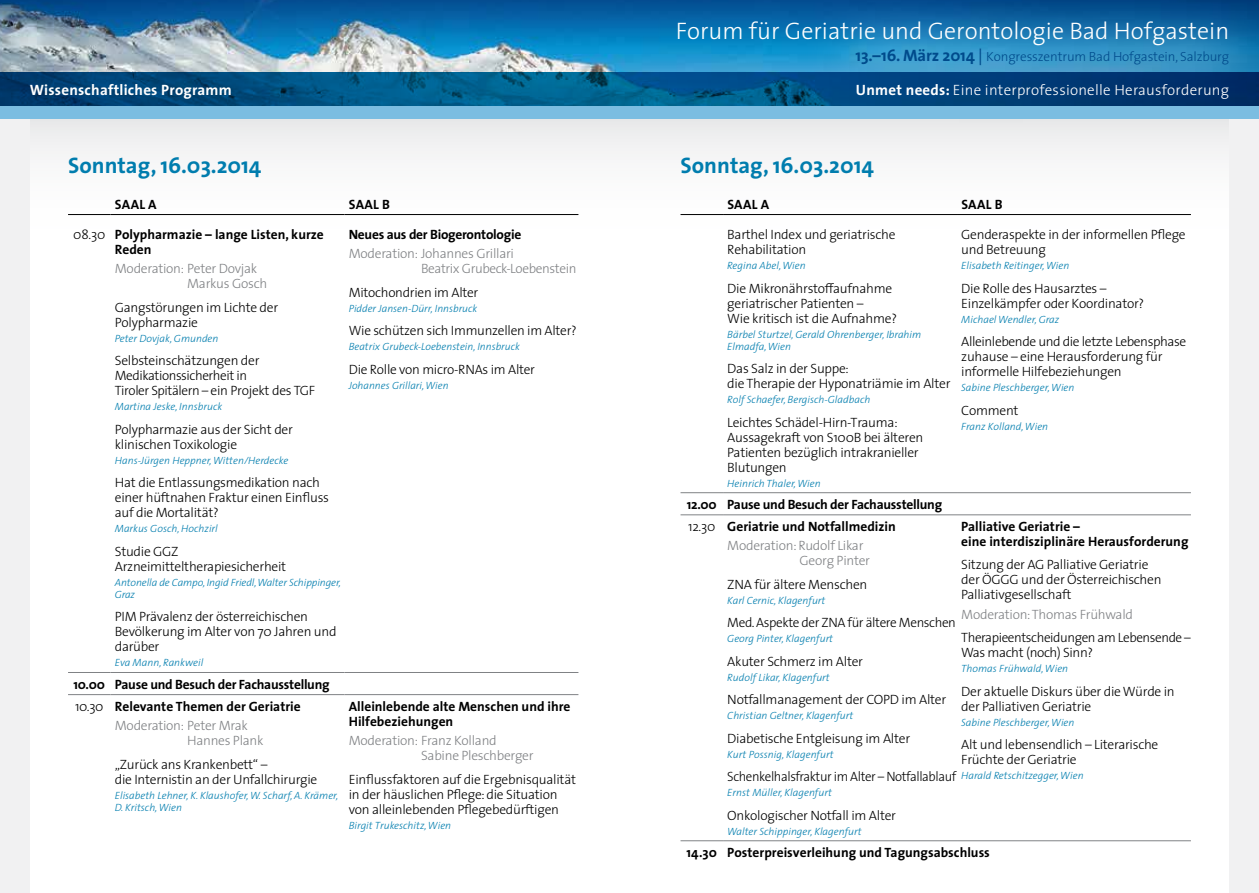
<style>
.page{position:relative;width:1259px;height:893px;background:#fff}
.page>*{position:absolute;margin:0;border:0;box-sizing:border-box;transform-origin:0 0}
.t1{font:300 24px "The Sans";color:#fff}
.t2{font:700 22.5px "The Sans";color:#007dae}
.t3{font:300 15px "The Sans";letter-spacing:.015em;color:#fff}
.t4{font:700 15px "The Sans";letter-spacing:.015em;color:#fff}
.t5{font:300 13.5px/15px "The Sans";letter-spacing:-.02em;color:#000}
.t6{font:300 13.5px/15px "The Sans";letter-spacing:-.02em;color:#808285}
.t7{font:700 13.5px/15px "The Sans";color:#000}
.t8{font:700 13.5px/22.2px "The Sans";letter-spacing:-.02em;color:#000}
.t9{font:300 13.5px "The Sans";letter-spacing:-.02em;color:#000;scale:.96 1}
.t10{font:300 13.2px "The Sans";letter-spacing:-.01em;color:#004b8c}
.t11{font:italic 300 10.5px/12px "The Sans";color:#007dae}
.s1{font-weight:300}
.s2{font-weight:700}
.s3{font-weight:700;font-size:16.5px}
.s4{font-weight:400;font-size:16.5px}
</style>
<div class="page">
<div style="left:0;top:119px;width:1259px;height:183px;background:linear-gradient(to bottom,#f0f0f1,#fff)"></div>
<img style="left:0;top:47px;width:799px;height:25px">
<div style="left:799px;top:0;width:460px;height:123px;background:#7bbde1;opacity:.85"></div>
<svg style="left:0;top:72px;width:1259px;height:34px;background:#004a7e"></svg>
<svg style="left:0;top:0;width:1259px;height:47px;background:#1b6fa8"></svg>
<div style="left:0;top:106px;width:1259px;height:13px;background:#7bbde1"></div>
<div style="left:1229px;top:119px;width:30px;height:774px;background:#f1f1f2"></div>
<div style="left:0;top:119px;width:30px;height:774px;background:#f1f1f2"></div>
<hr style="left:680px;top:492px;width:43px;height:1px;background:#808285">
<hr style="left:723px;top:492px;width:234px;height:1px;background:#808285">
<hr style="left:957px;top:492px;width:234px;height:1px;background:#808285">
<hr style="left:680px;top:515px;width:43px;height:1px;background:#808285">
<hr style="left:723px;top:515px;width:234px;height:1px;background:#808285">
<hr style="left:957px;top:515px;width:234px;height:1px;background:#808285">
<hr style="left:680px;top:840px;width:43px;height:1px;background:#808285">
<hr style="left:723px;top:840px;width:234px;height:1px;background:#808285">
<hr style="left:957px;top:840px;width:234px;height:1px;background:#808285">
<hr style="left:680px;top:214px;width:43px;height:1px;background:#000">
<hr style="left:723px;top:214px;width:234px;height:1px;background:#000">
<hr style="left:957px;top:214px;width:234px;height:1px;background:#000">
<hr style="left:68px;top:214px;width:43px;height:1px;background:#000">
<hr style="left:111px;top:214px;width:233px;height:1px;background:#000">
<hr style="left:344px;top:214px;width:234px;height:1px;background:#000">
<hr style="left:68px;top:694px;width:43px;height:1px;background:#808285">
<hr style="left:111px;top:694px;width:233px;height:1px;background:#808285">
<hr style="left:344px;top:694px;width:234px;height:1px;background:#808285">
<hr style="left:68px;top:672px;width:43px;height:1px;background:#808285">
<hr style="left:111px;top:672px;width:233px;height:1px;background:#808285">
<hr style="left:344px;top:672px;width:234px;height:1px;background:#808285">
<p class="t4" style="left:30px;top:77px;width:203px">Wissenschaftliches Programm</p>
<h2 class="t2" style="left:68px;top:146px;width:195px">Sonntag, 16.03.2014</h2>
<p class="t7" style="left:115px;top:196px;width:43px">Saal A</p>
<p class="t7" style="left:349px;top:196px;width:41px">Saal B</p>
<p class="t7" style="left:115px;top:227px;width:210px;text-indent:-42px"><span class="s1">08.30</span> Polypharmazie – lange Listen, kurze<br>Reden</p>
<p class="t6" style="left:187px;top:261px;width:82px;text-indent:-72px">Moderation: Peter Dovjak<br>Markus Gosch</p>
<p class="t5" style="left:115px;top:299px;width:165px">Gangstörungen im Lichte der<br>Polypharmazie</p>
<p class="t11" style="left:115px;top:332px;width:105px">Peter Dovjak, Gmunden</p>
<p class="t5" style="left:115px;top:353px;width:202px">Selbsteinschätzungen der<br>Medikationssicherheit in<br>Tiroler Spitälern – ein Projekt des TGF</p>
<p class="t11" style="left:115px;top:401px;width:109px">Martina Jeske, Innsbruck</p>
<p class="t5" style="left:115px;top:421px;width:180px">Polypharmazie aus der Sicht der klinischen Toxikologie</p>
<p class="t11" style="left:115px;top:454px;width:175px">Hans-Jürgen Heppner, Witten/Herdecke</p>
<p class="t5" style="left:115px;top:475px;width:216px">Hat die Entlassungsmedikation nach einer hüftnahen Fraktur einen Einfluss auf die Mortalität?</p>
<p class="t11" style="left:115px;top:523px;width:105px">Markus Gosch, Hochzirl</p>
<p class="t5" style="left:115px;top:543px;width:173px">Studie GGZ<br>Arzneimitteltherapiesicherheit</p>
<p class="t11" style="left:115px;top:576px;width:228px">Antonella de Campo, Ingid Friedl, Walter Schippinger,<br>Graz</p>
<p class="t5" style="left:115px;top:609px;width:223px">PIM Prävalenz der österreichischen<br>Bevölkerung im Alter von 70 Jahren und darüber</p>
<p class="t11" style="left:115px;top:657px;width:90px">Eva Mann, Rankweil</p>
<p class="t8" style="left:349px;top:223px;width:174px">Neues aus der Biogerontologie</p>
<p class="t6" style="left:421px;top:246px;width:157px;text-indent:-72px">Moderation: Johannes Grillari<br>Beatrix Grubeck-Loebenstein</p>
<p class="t5" style="left:349px;top:284px;width:131px">Mitochondrien im Alter</p>
<p class="t11" style="left:349px;top:302px;width:130px">Pidder Jansen-Dürr, Innsbruck</p>
<p class="t5" style="left:349px;top:323px;width:229px">Wie schützen sich Immunzellen im Alter?</p>
<p class="t11" style="left:349px;top:341px;width:173px">Beatrix Grubeck-Loebenstein, Innsbruck</p>
<p class="t5" style="left:349px;top:361px;width:188px">Die Rolle von micro-RNAs im Alter</p>
<p class="t11" style="left:349px;top:379px;width:101px">Johannes Grillari, Wien</p>
<p class="t8" style="left:74px;top:673px;width:257px">10.00 Pause und Besuch der Fachausstellung<br><span class="s1">10.30</span> Relevante Themen der Geriatrie</p>
<p class="t6" style="left:187px;top:717px;width:78px;text-indent:-72px">Moderation: Peter Mrak<br>Hannes Plank</p>
<p class="t5" style="left:115px;top:756px;width:204px">„Zurück ans Krankenbett“ –<br>die Internistin an der Unfallchirurgie</p>
<p class="t11" style="left:115px;top:789px;width:225px">Elisabeth Lehner, K. Klaushofer, W. Scharf, A. Krämer,<br>D. Kritsch, Wien</p>
<p class="t7" style="left:349px;top:698px;width:223px">Alleinlebende alte Menschen und ihre<br>Hilfebeziehungen</p>
<p class="t6" style="left:421px;top:732px;width:114px;text-indent:-72px">Moderation: Franz Kolland<br>Sabine Pleschberger</p>
<p class="t5" style="left:349px;top:771px;width:229px">Einflussfaktoren auf die Ergebnisqualität in der häuslichen Pflege: die Situation von alleinlebenden Pflegebedürftigen</p>
<p class="t11" style="left:349px;top:819px;width:104px">Birgit Trukeschitz, Wien</p>
<h1 class="t1" style="left:676px;top:11px;width:555px">Forum für Geriatrie und Gerontologie Bad Hofgastein</h1>
<p class="t3" style="left:856px;top:77px;width:375px"><span class="s2">Unmet needs:</span> Eine interprofessionelle Herausforderung</p>
<p class="t10" style="left:855px;top:46px;width:375px"><span class="s3">13.–16. März 2014</span> <span class="s4">|</span> Kongresszentrum Bad Hofgastein, Salzburg</p>
<h2 class="t2" style="left:680px;top:146px;width:195px">Sonntag, 16.03.2014</h2>
<p class="t7" style="left:727px;top:196px;width:43px">Saal A</p>
<p class="t7" style="left:961px;top:196px;width:41px">Saal B</p>
<p class="t5" style="left:727px;top:227px;width:170px">Barthel Index und geriatrische<br>Rehabilitation</p>
<p class="t11" style="left:727px;top:259px;width:80px">Regina Abel, Wien</p>
<p class="t5" style="left:727px;top:280px;width:171px">Die Mikronährstoffaufnahme geriatrischer Patienten –<br>Wie kritisch ist die Aufnahme?</p>
<p class="t11" style="left:727px;top:328px;width:195px">Bärbel Sturtzel, Gerald Ohrenberger, Ibrahim<br>Elmadfa, Wien</p>
<p class="t5" style="left:727px;top:361px;width:225px">Das Salz in der Suppe:<br>die Therapie der Hyponatriämie im Alter</p>
<p class="t11" style="left:727px;top:393px;width:145px">Rolf Schaefer, Bergisch-Gladbach</p>
<p class="t5" style="left:727px;top:414px;width:197px">Leichtes Schädel-Hirn-Trauma:<br>Aussagekraft von S100B bei älteren<br>Patienten bezüglich intrakranieller<br>Blutungen</p>
<p class="t11" style="left:727px;top:477px;width:95px">Heinrich Thaler, Wien</p>
<p class="t5" style="left:961px;top:227px;width:226px">Genderaspekte in der informellen Pflege und Betreuung</p>
<p class="t11" style="left:961px;top:259px;width:110px">Elisabeth Reitinger, Wien</p>
<p class="t5" style="left:961px;top:280px;width:184px">Die Rolle des Hausarztes –<br>Einzelkämpfer oder Koordinator?</p>
<p class="t11" style="left:961px;top:313px;width:99px">Michael Wendler, Graz</p>
<p class="t5" style="left:961px;top:334px;width:227px">Alleinlebende und die letzte Lebensphase zuhause – eine Herausforderung für informelle Hilfebeziehungen</p>
<p class="t11" style="left:961px;top:381px;width:115px">Sabine Pleschberger, Wien</p>
<p class="t5" style="left:961px;top:402px;width:59px">Comment</p>
<p class="t11" style="left:961px;top:420px;width:88px">Franz Kolland, Wien</p>
<p class="t8" style="left:687px;top:493px;width:257px">12.00 Pause und Besuch der Fachausstellung<br><span class="s1">12.30</span> Geriatrie und Notfallmedizin</p>
<p class="t6" style="left:799px;top:538px;width:72px;text-indent:-72px">Moderation: Rudolf Likar<br>Georg Pinter</p>
<p class="t5" style="left:727px;top:576px;width:141px">ZNA für ältere Menschen</p>
<p class="t11" style="left:727px;top:594px;width:100px">Karl Cernic, Klagenfurt</p>
<p class="t5" style="left:727px;top:615px;width:230px">Med. Aspekte der ZNA für ältere Menschen</p>
<p class="t11" style="left:727px;top:632px;width:107px">Georg Pinter, Klagenfurt</p>
<p class="t5" style="left:727px;top:653px;width:137px">Akuter Schmerz im Alter</p>
<p class="t11" style="left:727px;top:671px;width:104px">Rudolf Likar, Klagenfurt</p>
<p class="t5" style="left:727px;top:692px;width:220px">Notfallmanagement der COPD im Alter</p>
<p class="t11" style="left:727px;top:709px;width:127px">Christian Geltner, Klagenfurt</p>
<p class="t5" style="left:727px;top:730px;width:184px">Diabetische Entgleisung im Alter</p>
<p class="t11" style="left:727px;top:748px;width:108px">Kurt Possnig, Klagenfurt</p>
<p class="t9" style="left:727px;top:765px;width:240px">Schenkelhalsfraktur im Alter – Notfallablauf</p>
<p class="t11" style="left:727px;top:786px;width:106px">Ernst Müller, Klagenfurt</p>
<p class="t5" style="left:727px;top:807px;width:170px">Onkologischer Notfall im Alter</p>
<p class="t11" style="left:727px;top:825px;width:136px">Walter Schippinger, Klagenfurt</p>
<p class="t7" style="left:961px;top:519px;width:229px">Palliative Geriatrie –<br>eine interdisziplinäre Herausforderung</p>
<p class="t5" style="left:961px;top:557px;width:202px">Sitzung der AG Palliative Geriatrie der ÖGGG und der Österreichischen<br>Palliativgesellschaft</p>
<p class="t6" style="left:961px;top:606px;width:173px">Moderation: Thomas Frühwald</p>
<p class="t5" style="left:961px;top:630px;width:231px">Therapieentscheidungen am Lebensende –<br>Was macht (noch) Sinn?</p>
<p class="t11" style="left:961px;top:662px;width:108px">Thomas Frühwald, Wien</p>
<p class="t5" style="left:961px;top:683px;width:215px">Der aktuelle Diskurs über die Würde in der Palliativen Geriatrie</p>
<p class="t11" style="left:961px;top:716px;width:115px">Sabine Pleschberger, Wien</p>
<p class="t5" style="left:961px;top:737px;width:199px">Alt und lebensendlich – Literarische<br>Früchte der Geriatrie</p>
<p class="t11" style="left:961px;top:769px;width:124px">Harald Retschitzegger, Wien</p>
<p class="t7" style="left:686px;top:844px;width:305px">14.30 Posterpreisverleihung und Tagungsabschluss</p>
</div>
